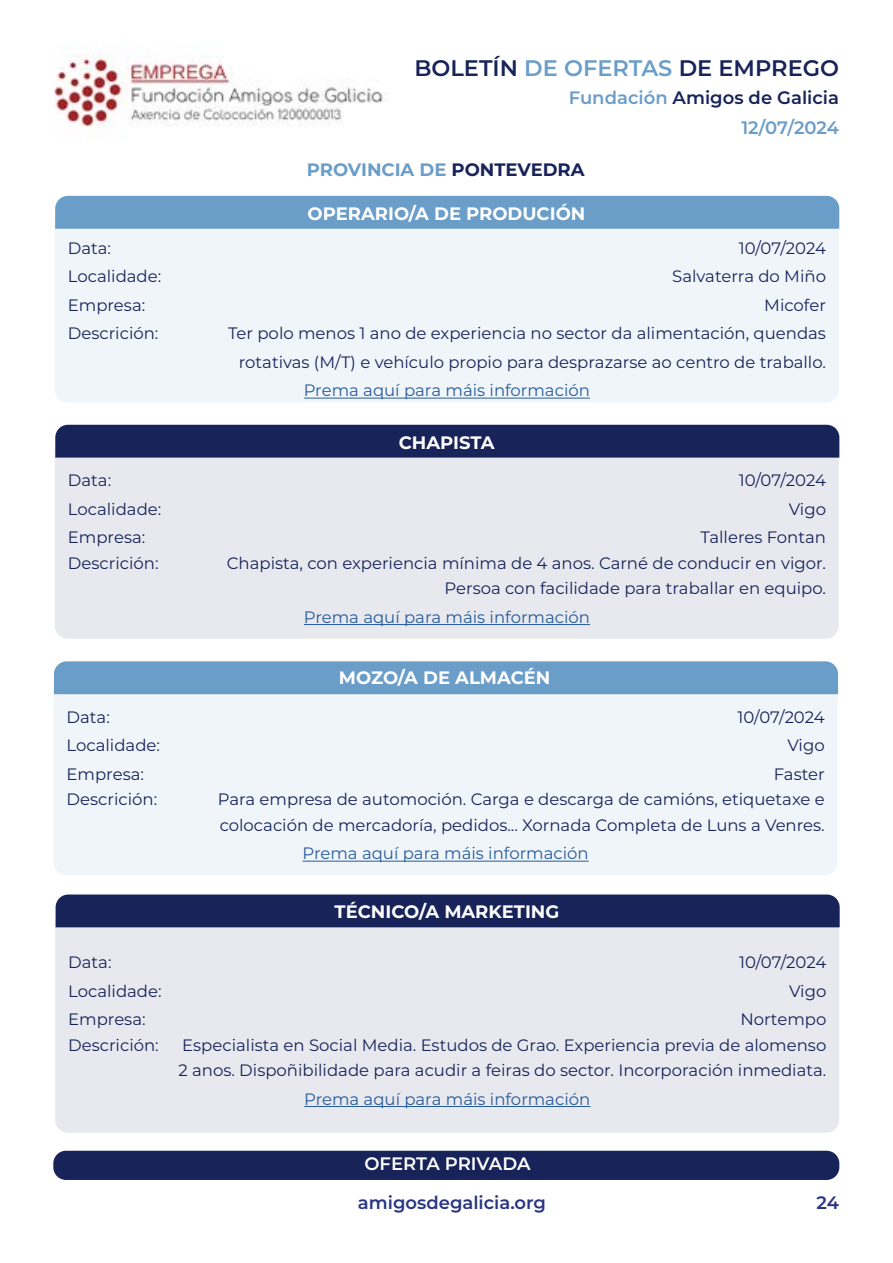
<style>
.page{position:relative;width:893px;height:1263px;background:#fff}
.page>*{position:absolute;margin:0;border:0;box-sizing:border-box;transform-origin:0 0}
.t1{font:600 22.5px "Montserrat";color:#172359}
.t2{font:700 18px "Montserrat";color:#fff}
.t3{font:600 18px "Montserrat";color:#172359}
.t4{font:600 18px "Montserrat";color:#283583}
.t5{font:700 18px "Montserrat";color:#6a9dc8}
.t6{font:600 18px "Montserrat";letter-spacing:-.005em;color:#fff}
.t7{font:600 18px "Montserrat";letter-spacing:-.005em;color:#6a9dc8}
.t8{font:16.5px/25.5px "Montserrat";color:#172359}
.t9{font:16.5px "Montserrat";color:#275b9b}
.s1{color:#6a9dc8}
.s2{color:#172359}
</style>
<div class="page">
<img style="left:54px;top:54px;width:333px;height:83px">
<div style="left:53px;top:1151px;width:786px;height:29px;background:#172359;border-radius:13px"></div>
<div style="left:53px;top:686px;width:784px;height:189px;background:#f0f5f9"></div>
<div style="left:55px;top:458px;width:784px;height:181px;background:#e8e9ee"></div>
<div style="left:54px;top:661px;width:784px;height:33px;background:#6a9dc8"></div>
<div style="left:55px;top:425px;width:784px;height:33px;background:#172359"></div>
<hr style="left:303px;top:861px;width:286px;height:1px;background:#275b9b">
<hr style="left:304px;top:624px;width:286px;height:1px;background:#275b9b">
<div style="left:55px;top:229px;width:784px;height:173px;background:#f0f5f9"></div>
<div style="left:55px;top:196px;width:784px;height:33px;background:#6a9dc8"></div>
<hr style="left:304px;top:398px;width:286px;height:1px;background:#275b9b">
<div style="left:55px;top:919px;width:784px;height:214px;background:#e8e9ee"></div>
<div style="left:56px;top:894px;width:784px;height:33px;background:#172359"></div>
<hr style="left:304px;top:1106px;width:286px;height:1px;background:#275b9b">
<h1 class="t1" style="left:414px;top:52px;width:426px">BOLETÍN <span class="s1">DE OFERTAS</span> DE EMPREGO</h1>
<p class="t3" style="left:569px;top:85px;width:272px"><span class="s1">Fundación</span> Amigos de Galicia</p>
<p class="t5" style="left:307px;top:156px;width:279px">PROVINCIA DE <span class="s2">PONTEVEDRA</span></p>
<p class="t2" style="left:308px;top:200px;width:279px">OPERARIO/A DE PRODUCIÓN</p>
<p class="t7" style="left:741px;top:115px;width:99px">12/07/2024</p>
<p class="t8" style="left:68px;top:235px;width:45px">Data:</p>
<p class="t8" style="left:739px;top:235px;width:89px">10/07/2024</p>
<p class="t8" style="left:68px;top:263px;width:95px">Localidade:</p>
<p class="t8" style="left:672px;top:263px;width:155px">Salvaterra do Miño</p>
<p class="t8" style="left:68px;top:292px;width:79px">Empresa:</p>
<p class="t8" style="left:764px;top:292px;width:63px">Micofer</p>
<p class="t8" style="left:68px;top:320px;width:92px">Descrición:</p>
<p class="t8" style="left:228px;top:319px;width:599px;line-height:28.5px;text-align:right">Ter polo menos 1 ano de experiencia no sector da alimentación, quendas rotativas (M/T) e vehículo propio para desprazarse ao centro de traballo.</p>
<p class="t9" style="left:304px;top:379px;width:288px">Prema aquí para máis información</p>
<p class="t2" style="left:399px;top:429px;width:98px">CHAPISTA</p>
<p class="t8" style="left:68px;top:467px;width:45px">Data:</p>
<p class="t8" style="left:739px;top:467px;width:89px">10/07/2024</p>
<p class="t8" style="left:68px;top:496px;width:95px">Localidade:</p>
<p class="t8" style="left:789px;top:496px;width:39px">Vigo</p>
<p class="t8" style="left:68px;top:524px;width:79px">Empresa:</p>
<p class="t8" style="left:700px;top:524px;width:127px">Talleres Fontan</p>
<p class="t8" style="left:68px;top:550px;width:92px">Descrición:</p>
<p class="t8" style="left:227px;top:550px;width:601px;text-align:right">Chapista, con experiencia mínima de 4 anos. Carné de conducir en vigor.<br>Persoa con facilidade para traballar en equipo.</p>
<p class="t9" style="left:304px;top:606px;width:288px">Prema aquí para máis información</p>
<p class="t2" style="left:339px;top:665px;width:213px">MOZO/A DE ALMACÉN</p>
<p class="t8" style="left:67px;top:704px;width:45px">Data:</p>
<p class="t8" style="left:738px;top:704px;width:89px">10/07/2024</p>
<p class="t8" style="left:67px;top:732px;width:95px">Localidade:</p>
<p class="t8" style="left:787px;top:732px;width:39px">Vigo</p>
<p class="t8" style="left:67px;top:761px;width:79px">Empresa:</p>
<p class="t8" style="left:774px;top:761px;width:52px">Faster</p>
<p class="t8" style="left:67px;top:786px;width:92px">Descrición:</p>
<p class="t8" style="left:218px;top:786px;width:608px">Para empresa de automoción. Carga e descarga de camións, etiquetaxe e colocación de mercadoría, pedidos... Xornada Completa de Luns a Venres.</p>
<p class="t9" style="left:303px;top:842px;width:288px">Prema aquí para máis información</p>
<p class="t2" style="left:335px;top:899px;width:226px">TÉCNICO/A MARKETING</p>
<p class="t8" style="left:68px;top:949px;width:45px">Data:</p>
<p class="t8" style="left:739px;top:949px;width:89px">10/07/2024</p>
<p class="t8" style="left:68px;top:978px;width:95px">Localidade:</p>
<p class="t8" style="left:789px;top:978px;width:39px">Vigo</p>
<p class="t8" style="left:68px;top:1006px;width:79px">Empresa:</p>
<p class="t8" style="left:740px;top:1006px;width:88px">Nortempo</p>
<p class="t8" style="left:68px;top:1031px;width:92px">Descrición:</p>
<p class="t8" style="left:178px;top:1031px;width:649px">Especialista en Social Media. Estudos de Grao. Experiencia previa de alomenso<br>2 anos. Dispoñibilidade para acudir a feiras do sector. Incorporación inmediata.</p>
<p class="t9" style="left:304px;top:1087px;width:288px">Prema aquí para máis información</p>
<p class="t6" style="left:364px;top:1151px;width:168px">OFERTA PRIVADA</p>
<p class="t4" style="left:358px;top:1190px;width:190px">amigosdegalicia.org</p>
<p class="t4" style="left:816px;top:1190px;width:24px">24</p>
</div>
